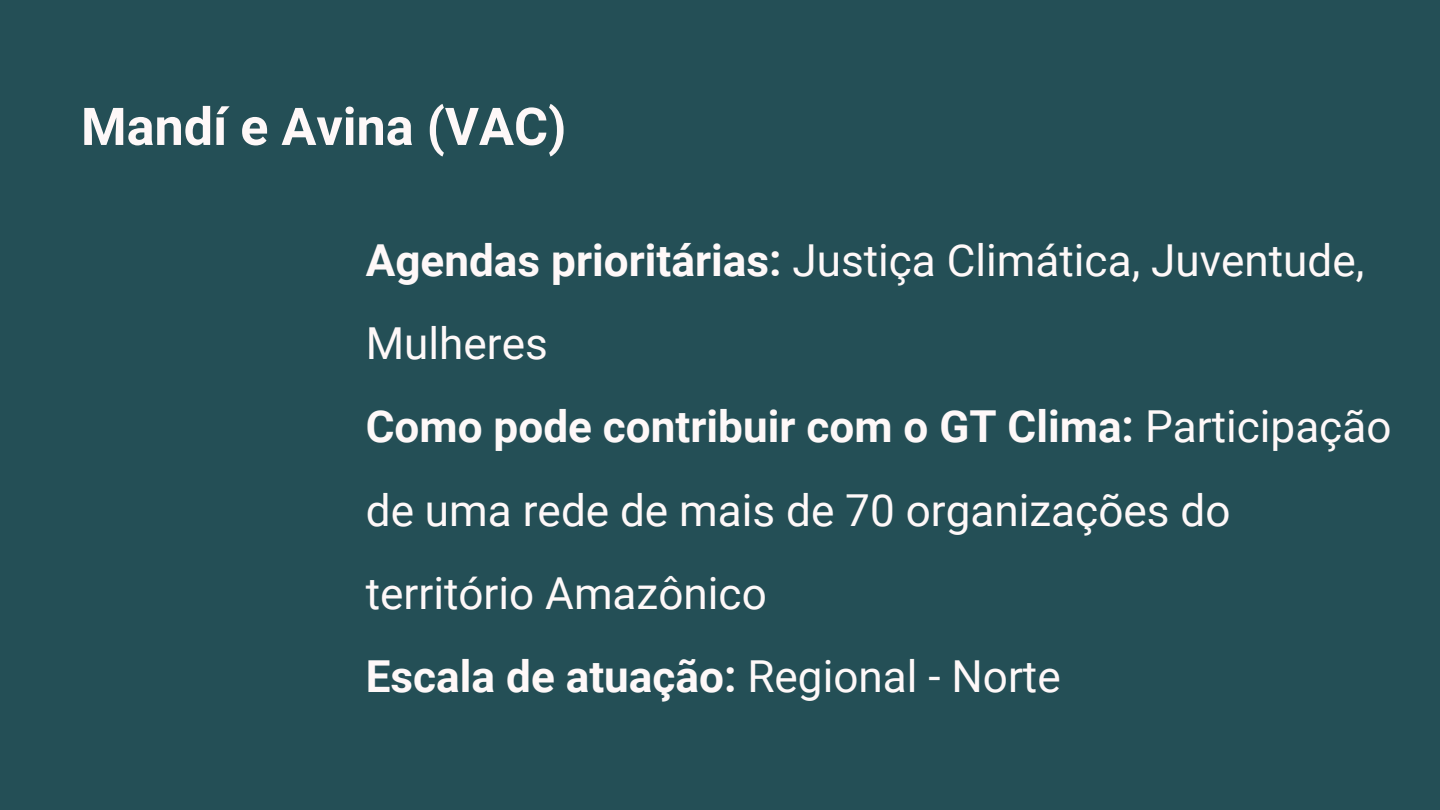
<style>
.page{position:relative;width:1440px;height:810px;background:#244f56}
.page>*{position:absolute;margin:0;border:0;box-sizing:border-box;transform-origin:0 0}
.t1{font:700 52.1px "Roboto";color:#fef8f8}
.t2{font:44.1px/83.2px "Roboto";color:#fef8f8}
.t3{font:700 44.1px "Roboto";color:#fef8f8}
.s1{font-weight:700}
.s2{font-weight:400}
</style>
<div class="page">
<h1 class="t1" style="left:81px;top:97px;width:487px">Mandí e Avina (VAC)</h1>
<p class="t2" style="left:366px;top:219px;width:1000px"><span class="s1">Agendas prioritárias:</span> Justiça Climática, Juventude,<br>Mulheres</p>
<p class="t2" style="left:366px;top:386px;width:1027px"><span class="s1">Como pode contribuir com o GT Clima:</span> Participação de uma rede de mais de 70 organizações do território Amazônico</p>
<p class="t3" style="left:366px;top:651px;width:696px">Escala de atuação: <span class="s2">Regional - Norte</span></p>
</div>
